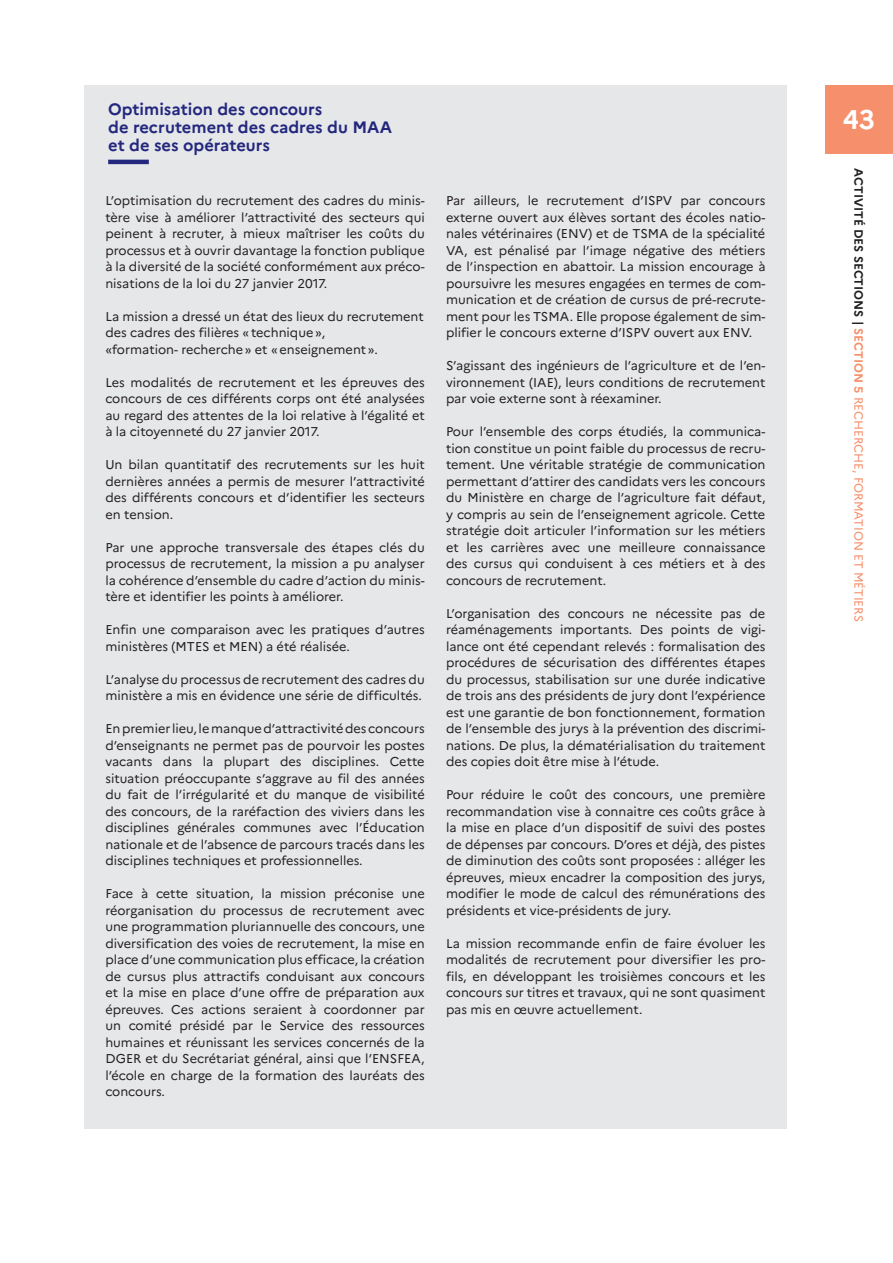
<style>
.page{position:relative;width:893px;height:1263px;background:#fff}
.page>*{position:absolute;margin:0;border:0;box-sizing:border-box;transform-origin:0 0}
.t1{font:700 27px "Marianne";color:#fff}
.titre_encadre{font:700 16.5px/18px "Marianne";color:#23287e}
.t2{font:12.75px/16.5px "Marianne";color:#231f20;text-align:justify}
.t3{font:12px "Marianne";color:#f68f6b}
.s1{font-weight:700;color:#231f20}
.s2{font-weight:700}
</style>
<div class="page">
<div style="left:825px;top:85px;width:68px;height:68px;background:#f68f6b"></div>
<div style="left:84px;top:85px;width:703px;height:1043px;background:#e6e7e9"></div>
<hr style="left:108px;top:160px;width:41px;height:4px;background:#23287e">
<p class="titre_encadre" style="left:108px;top:100px;width:285px">Optimisation des concours<br>de recrutement des cadres du MAA et de ses opérateurs</p>
<p class="t2" style="left:105px;top:192px;width:321px">L’optimisation du recrutement des cadres du minis&shy;tère vise à améliorer l’attractivité des secteurs qui peinent à recruter, à mieux maîtriser les coûts du processus et à ouvrir davantage la fonction publique à la diversité de la société conformément aux préco&shy;nisations de la loi du 27 janvier 2017.</p>
<p class="t2" style="left:105px;top:308px;width:320px;text-align:left">La mission a dressé un état des lieux du recrutement des cadres des filières «technique»,<br>«formation- recherche» et «enseignement».</p>
<p class="t2" style="left:105px;top:374px;width:321px">Les modalités de recrutement et les épreuves des concours de ces différents corps ont été analysées au regard des attentes de la loi relative à l’égalité et à la citoyenneté du 27 janvier 2017.</p>
<p class="t2" style="left:105px;top:456px;width:321px">Un bilan quantitatif des recrutements sur les huit dernières années a permis de mesurer l’attractivité des différents concours et d’identifier les secteurs en tension.</p>
<p class="t2" style="left:105px;top:539px;width:321px">Par une approche transversale des étapes clés du processus de recrutement, la mission a pu analyser la cohérence d’ensemble du cadre d’action du minis&shy;tère et identifier les points à améliorer.</p>
<p class="t2" style="left:105px;top:621px;width:321px">Enfin une comparaison avec les pratiques d’autres ministères (MTES et MEN) a été réalisée.</p>
<p class="t2" style="left:105px;top:671px;width:321px">L’analyse du processus de recrutement des cadres du ministère a mis en évidence une série de difficultés.</p>
<p class="t2" style="left:105px;top:720px;width:321px">En premier lieu, le manque d’attractivité des concours d’enseignants ne permet pas de pourvoir les postes vacants dans la plupart des disciplines. Cette situation préoccupante s’aggrave au fil des années du fait de l’irrégularité et du manque de visibilité des concours, de la raréfaction des viviers dans les disciplines générales communes avec l’Éducation nationale et de l’absence de parcours tracés dans les disciplines techniques et professionnelles.</p>
<p class="t2" style="left:105px;top:885px;width:321px">Face à cette situation, la mission préconise une réorganisation du processus de recrutement avec une programmation pluriannuelle des concours, une diversification des voies de recrutement, la mise en place d’une communication plus efficace, la création de cursus plus attractifs conduisant aux concours et la mise en place d’une offre de préparation aux épreuves. Ces actions seraient à coordonner par un comité présidé par le Service des ressources humaines et réunissant les services concernés de la DGER et du Secrétariat général, ainsi que l’ENSFEA, l’école en charge de la formation des lauréats des concours.</p>
<p class="t2" style="left:446px;top:192px;width:321px">Par ailleurs, le recrutement d’ISPV par concours externe ouvert aux élèves sortant des écoles natio&shy;nales vétérinaires (ENV) et de TSMA de la spécialité VA, est pénalisé par l’image négative des métiers de l’inspection en abattoir. La mission encourage à poursuivre les mesures engagées en termes de com&shy;munication et de création de cursus de pré-recrute&shy;ment pour les TSMA. Elle propose également de sim&shy;plifier le concours externe d’ISPV ouvert aux ENV.</p>
<p class="t2" style="left:446px;top:357px;width:321px">S’agissant des ingénieurs de l’agriculture et de l’en&shy;vironnement (IAE), leurs conditions de recrutement par voie externe sont à réexaminer.</p>
<p class="t2" style="left:446px;top:423px;width:321px">Pour l’ensemble des corps étudiés, la communica&shy;tion constitue un point faible du processus de recru&shy;tement. Une véritable stratégie de communication permettant d’attirer des candidats vers les concours du Ministère en charge de l’agriculture fait défaut, y compris au sein de l’enseignement agricole. Cette stratégie doit articuler l’information sur les métiers et les carrières avec une meilleure connaissance des cursus qui conduisent à ces métiers et à des concours de recrutement.</p>
<p class="t2" style="left:446px;top:605px;width:321px">L’organisation des concours ne nécessite pas de réaménagements importants. Des points de vigi&shy;lance ont été cependant relevés : formalisation des procédures de sécurisation des différentes étapes du processus, stabilisation sur une durée indicative de trois ans des présidents de jury dont l’expérience est une garantie de bon fonctionnement, formation de l’ensemble des jurys à la prévention des discrimi&shy;nations. De plus, la dématérialisation du traitement des copies doit être mise à l’étude.</p>
<p class="t2" style="left:446px;top:786px;width:321px">Pour réduire le coût des concours, une première recommandation vise à connaitre ces coûts grâce à la mise en place d’un dispositif de suivi des postes de dépenses par concours. D’ores et déjà, des pistes de diminution des coûts sont proposées : alléger les épreuves, mieux encadrer la composition des jurys, modifier le mode de calcul des rémunérations des présidents et vice-présidents de jury.</p>
<p class="t2" style="left:446px;top:935px;width:321px">La mission recommande enfin de faire évoluer les modalités de recrutement pour diversifier les pro&shy;fils, en développant les troisièmes concours et les concours sur titres et travaux, qui ne sont quasiment pas mis en œuvre actuellement.</p>
<h1 class="t1" style="left:843px;top:103px;width:34px">43</h1>
<p class="t3" style="left:866px;top:168px;width:455px;rotate:90deg"><span class="s1">ACTIVITÉ DES SECTIONS |</span> <span class="s2">SECTION 5</span> RECHERCHE, FORMATION ET MÉTIERS</p>
</div>
